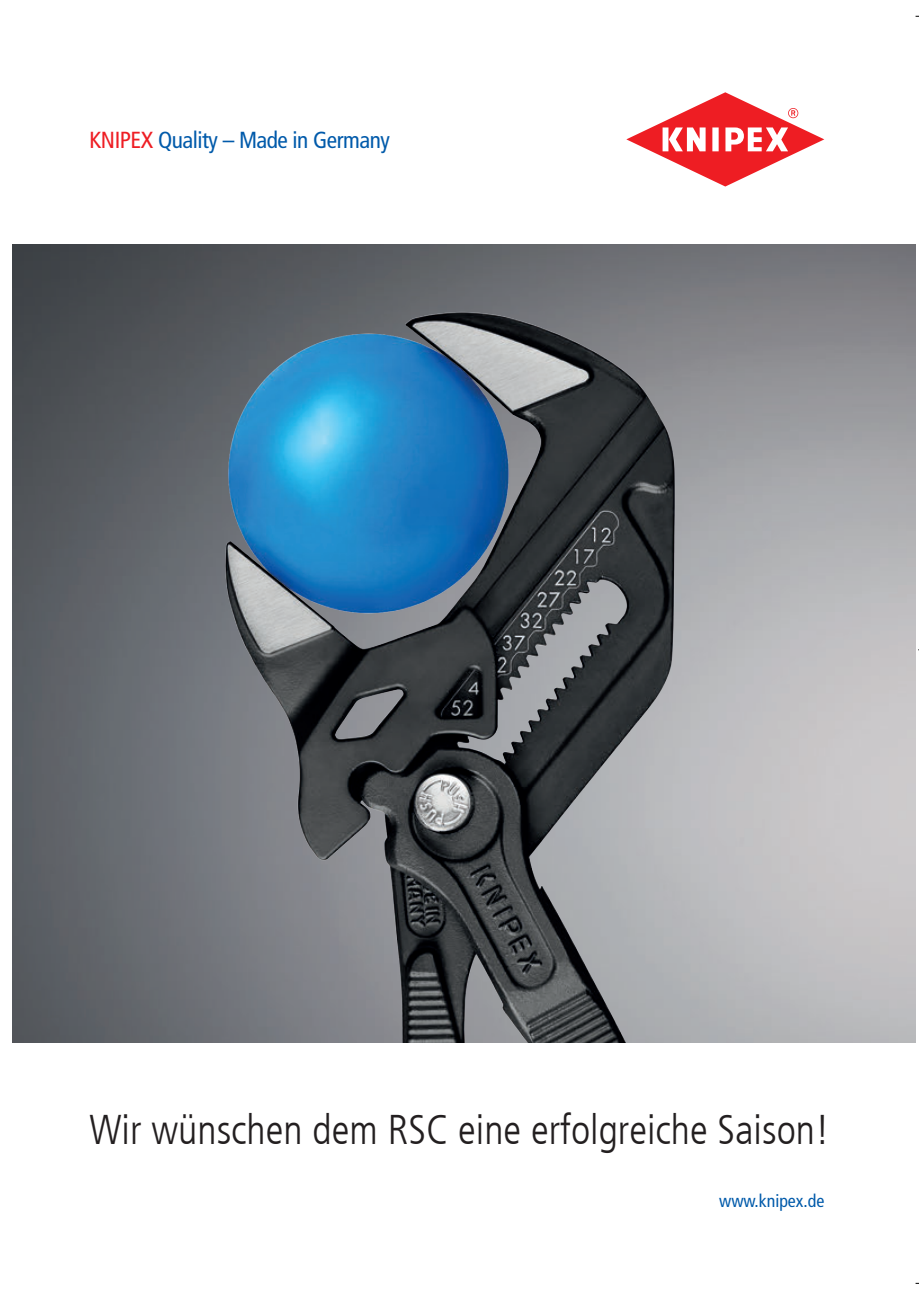
<style>
.page{position:relative;width:919px;height:1289px;background:#fff}
.page>*{position:absolute;margin:0;border:0;box-sizing:border-box;transform-origin:0 0}
.t1{font:300 condensed 41.4px "Frutiger LT Com";color:#231f20}
.t2{font:condensed 23.25px "Frutiger LT Com";letter-spacing:-.02em;color:#015aaa}
.t3{font:condensed 17.85px "Frutiger LT Com";color:#015aaa}
.s1{color:#ee1d23}
</style>
<div class="page">
<svg style="left:626px;top:92px;width:198px;height:94px"></svg>
<img style="left:13px;top:249px;width:899px;height:793px">
<p class="t2" style="left:89px;top:127px;width:302px"><span class="s1">KNIPEX</span> Quality – Made in Germany</p>
<p class="t1" style="left:89px;top:1105px;width:741px">Wir wünschen dem RSC eine erfolgreiche Saison!</p>
<p class="t3" style="left:719px;top:1190px;width:107px">www.knipex.de</p>
</div>
